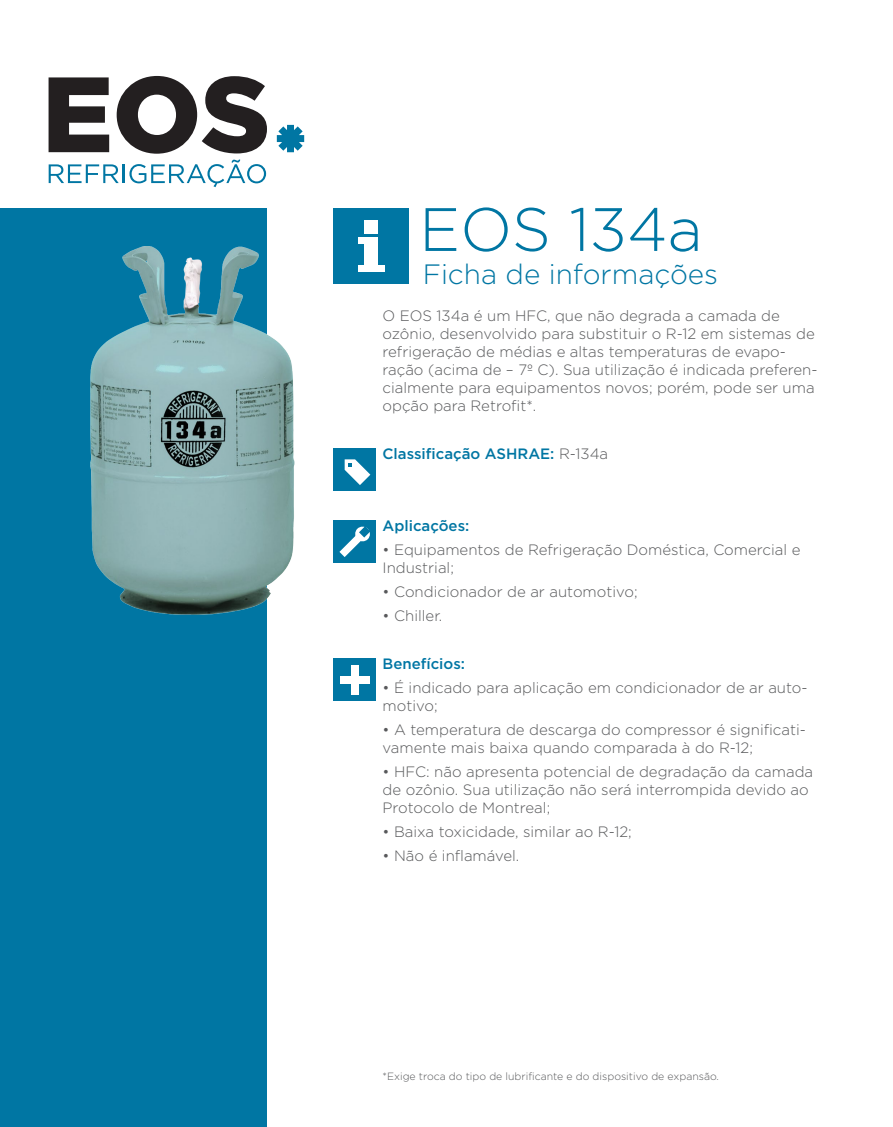
<style>
.page{position:relative;width:893px;height:1127px;background:#fff}
.page>*{position:absolute;margin:0;border:0;box-sizing:border-box;transform-origin:0 0}
.t1{font:300 61.05px "Gotham";color:#0076a3}
.t2{font:300 27.9px "Gotham";color:#0076a3}
.t3{font:300 15px/18px "Gotham";color:#58595b}
.t4{font:500 15px "Gotham";color:#0076a3}
.t5{font:500 15px "Gotham";color:#0076a4}
.t6{font:300 10.5px "Gotham";color:#58595b}
.s1{font-weight:300;color:#58595b}
</style>
<div class="page">
<div style="left:0;top:208px;width:266px;height:919px;background:#0076a3"></div>
<div style="left:334px;top:208px;width:75px;height:75px;background:#0076a3"></div>
<div style="left:365px;top:220px;width:13px;height:13px;background:#fff"></div>
<div style="left:358px;top:237px;width:20px;height:7px;background:#fff"></div>
<div style="left:358px;top:265px;width:26px;height:6px;background:#fff"></div>
<div style="left:365px;top:237px;width:13px;height:34px;background:#fff"></div>
<div style="left:334px;top:658px;width:42px;height:43px;background:#0076a3"></div>
<div style="left:340px;top:676px;width:29px;height:7px;background:#fff"></div>
<div style="left:351px;top:665px;width:8px;height:29px;background:#fff"></div>
<div style="left:334px;top:448px;width:42px;height:43px;background:#0076a3"></div>
<svg style="left:345px;top:459px;width:25px;height:26px"></svg>
<div style="left:334px;top:520px;width:42px;height:43px;background:#0076a3"></div>
<svg style="left:339px;top:526px;width:31px;height:31px"></svg>
<svg style="left:49px;top:76px;width:218px;height:111px"></svg>
<svg style="left:277px;top:125px;width:27px;height:27px"></svg>
<img style="left:90px;top:247px;width:205px;height:367px">
<h1 class="t1" style="left:419px;top:191px;width:285px">EOS 134a</h1>
<h2 class="t2" style="left:423px;top:256px;width:297px">Ficha de informações</h2>
<p class="t3" style="left:383px;top:307px;width:436px">O EOS 134a é um HFC, que não degrada a camada de ozônio, desenvolvido para substituir o R-12 em sistemas de refrigeração de médias e altas temperaturas de evapo&shy;ração (acima de – 7º C). Sua utilização é indicada preferen&shy;cialmente para equipamentos novos; porém, pode ser uma opção para Retrofit*.</p>
<p class="t4" style="left:383px;top:444px;width:227px">Classificação ASHRAE: <span class="s1">R-134a</span></p>
<p class="t4" style="left:383px;top:516px;width:88px">Aplicações:</p>
<p class="t3" style="left:383px;top:541px;width:419px">• Equipamentos de Refrigeração Doméstica, Comercial e<br>Industrial;</p>
<p class="t3" style="left:383px;top:583px;width:257px">• Condicionador de ar automotivo;</p>
<p class="t3" style="left:383px;top:607px;width:61px">• Chiller.</p>
<p class="t5" style="left:383px;top:654px;width:84px">Benefícios:</p>
<p class="t3" style="left:383px;top:679px;width:427px">• É indicado para aplicação em condicionador de ar auto&shy;motivo;</p>
<p class="t3" style="left:383px;top:721px;width:425px">• A temperatura de descarga do compressor é significati&shy;vamente mais baixa quando comparada à do R-12;</p>
<p class="t3" style="left:383px;top:763px;width:432px">• HFC: não apresenta potencial de degradação da camada de ozônio. Sua utilização não será interrompida devido ao<br>Protocolo de Montreal;</p>
<p class="t3" style="left:383px;top:823px;width:251px">• Baixa toxicidade, similar ao R-12;</p>
<p class="t3" style="left:383px;top:847px;width:138px">• Não é inflamável.</p>
<p class="t6" style="left:383px;top:1069px;width:338px">*Exige troca do tipo de lubrificante e do dispositivo de expansão.</p>
</div>
